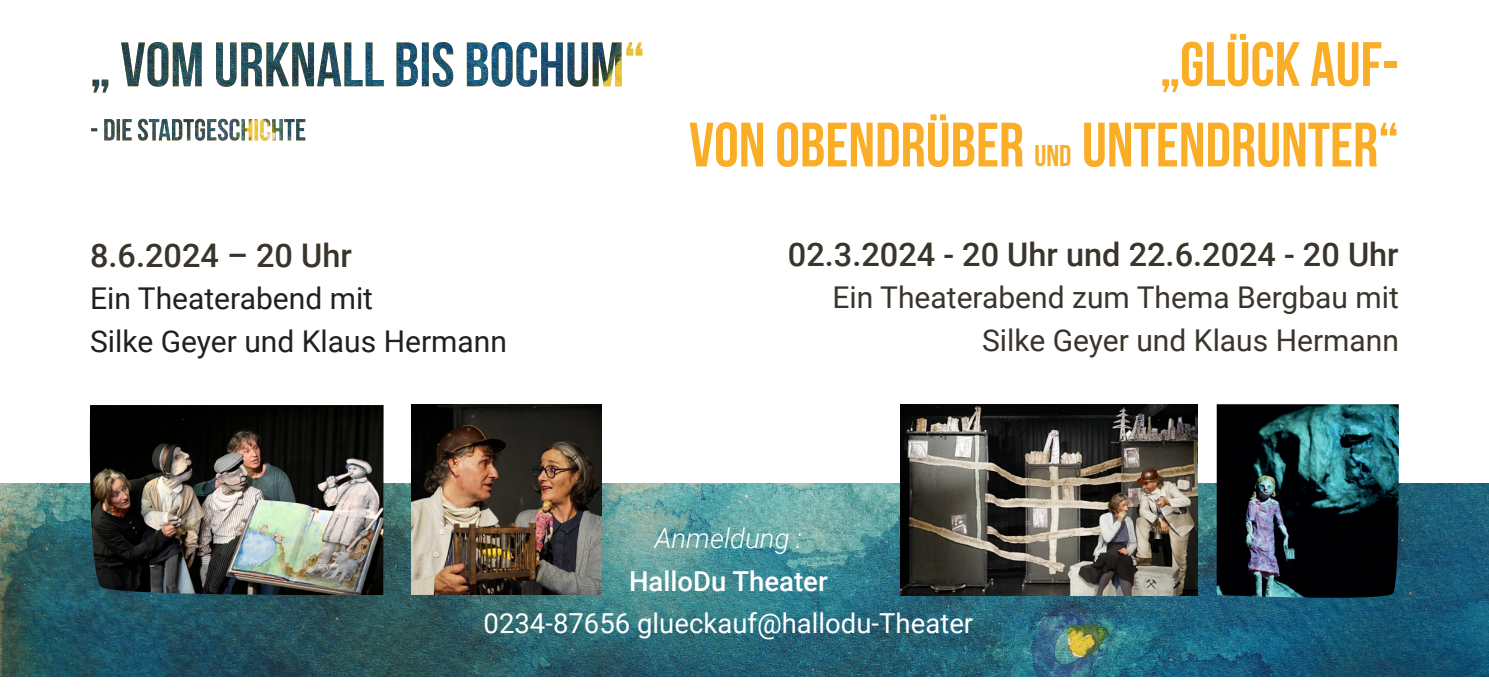
<style>
.page{position:relative;width:1489px;height:695px;background:#fff}
.page>*{position:absolute;margin:0;border:0;box-sizing:border-box;transform-origin:0 0}
.t1{font:62.5px "Bebas Neue";color:#faad26}
.t2{font:500 32.5px "Roboto";color:#3a352c}
.t3{font:30px "Roboto";color:#3a352c}
.t4{font:30px "Roboto";color:#231f20}
.t5{font:27.5px "Roboto";color:#fff}
.t6{font:500 27.5px "Roboto";color:#fff}
.t7{font:italic 300 27.5px "Roboto";color:#fff}
.s1{font-size:30px}
</style>
<div class="page">
<img style="left:0;top:483px;width:1488px;height:193px">
<img style="left:411px;top:404px;width:190px;height:191px">
<img style="left:1216px;top:404px;width:184px;height:196px">
<img style="left:87px;top:405px;width:296px;height:191px">
<img style="left:900px;top:404px;width:297px;height:191px">
<img style="left:91px;top:119px;width:214px;height:22px">
<svg style="left:92px;top:42px;width:53px;height:50px"></svg>
<img style="left:147px;top:42px;width:495px;height:45px">
<p class="t2" style="left:90px;top:232px;width:263px">8.6.2024 – 20 Uhr</p>
<p class="t4" style="left:90px;top:278px;width:284px">Ein Theaterabend mit</p>
<p class="t4" style="left:90px;top:320px;width:418px">Silke Geyer und Klaus Hermann</p>
<p class="t1" style="left:1159px;top:30px;width:240px">„GLÜCK AUF-</p>
<p class="t1" style="left:689px;top:110px;width:711px">VON OBENDRÜBER <span class="s1">UND</span> UNTENDRUNTER“</p>
<p class="t2" style="left:788px;top:231px;width:612px">02.3.2024 - 20 Uhr und 22.6.2024 - 20 Uhr</p>
<p class="t3" style="left:832px;top:277px;width:568px">Ein Theaterabend zum Thema Bergbau mit</p>
<p class="t3" style="left:982px;top:319px;width:418px">Silke Geyer und Klaus Hermann</p>
<p class="t7" style="left:654px;top:519px;width:149px">Anmeldung :</p>
<p class="t6" style="left:629px;top:561px;width:200px">HalloDu Theater</p>
<p class="t5" style="left:483px;top:604px;width:491px">0234-87656 glueckauf@hallodu-Theater</p>
</div>
